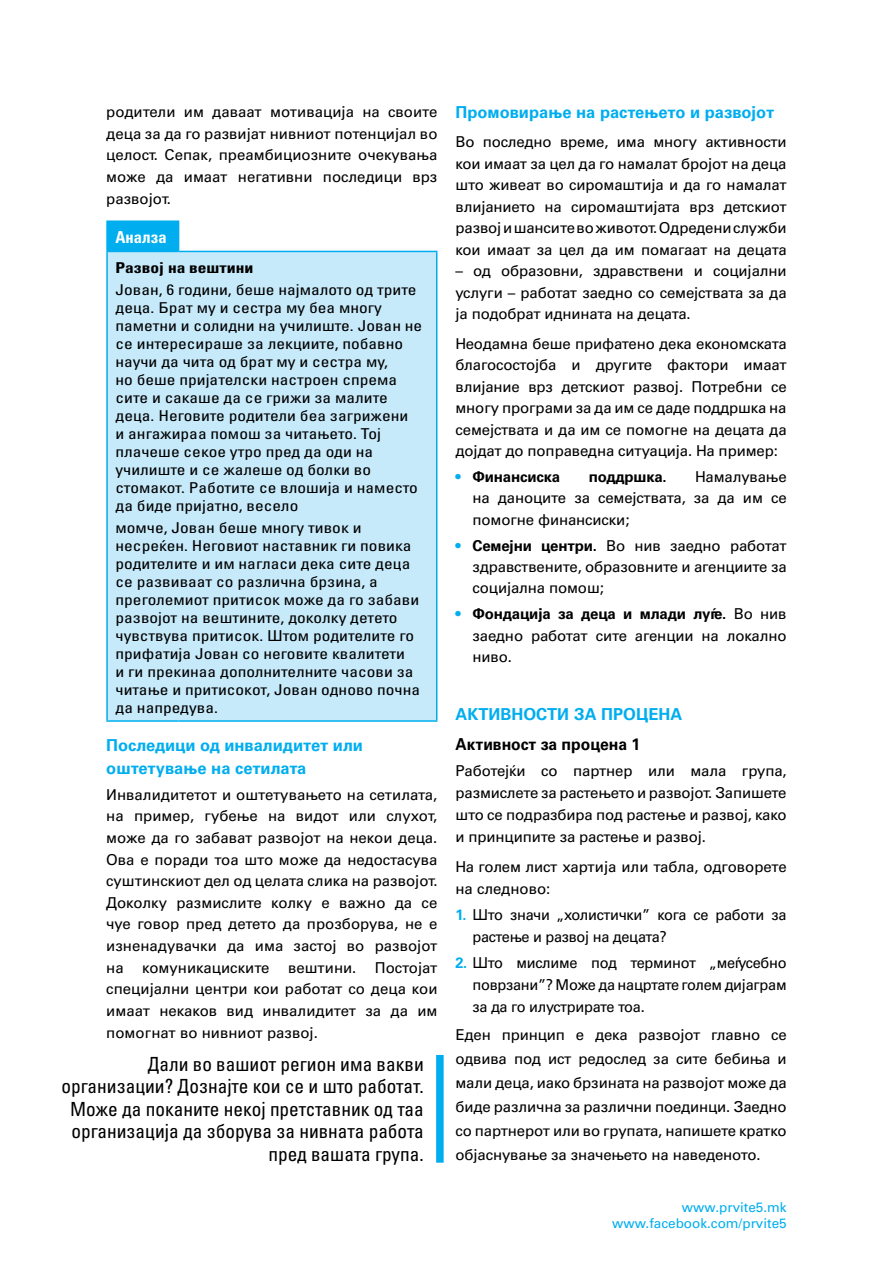
<style>
.page{position:relative;width:893px;height:1263px;background:#fff}
.page>*{position:absolute;margin:0;border:0;box-sizing:border-box;transform-origin:0 0}
.t1{font:condensed 19.5px/22.5px "Univers LTCYR 57";color:#000;text-align:right}
.t2{font:700 16.5px/22.5px "Univers LTCYR 65";color:#00aeef}
.t3{font:700 16.5px "Univers LTCYR 65";color:#000;scale:.95 1}
.t4{font:16.5px "Univers LTCYR 67 Bold Cond";color:#fff}
.t5{font:15px/21.5px "Univers LTCYR 55 Roman";letter-spacing:-.01em;color:#000;text-align:justify}
.t6{font:condensed 15px/18px "Univers LTCYR 57";color:#000;scale:1.16 1}
.t7{font:700 15px "Univers LTCYR 65";letter-spacing:-.01em;color:#000}
.t8{font:15px "Univers LTCYR 67 Bold Cond";color:#000;scale:1.16 1}
.t9{font:13.5px/16.5px "Univers LTCYR 55 Roman";color:#00aeef;text-align:right}
.s1{color:#00aeef}
.s2{font-family:"Univers LTCYR 65";font-weight:700;color:#00aeef}
.s3{font-family:"Univers LTCYR 65";font-weight:700}
.s4{font-family:"Univers LTCYR 55 Roman";font-weight:400}
</style>
<div class="page">
<div style="left:107px;top:221px;width:72px;height:30px;background:#00aeef"></div>
<div style="left:107px;top:251px;width:330px;height:470px;background:#c7eafb"></div>
<hr style="left:106px;top:220px;width:73px;height:2px;background:#00aeef">
<hr style="left:106px;top:222px;width:2px;height:29px;background:#00aeef">
<hr style="left:106px;top:251px;width:73px;height:1px;background:#00aeef">
<hr style="left:106px;top:252px;width:2px;height:468px;background:#00aeef">
<hr style="left:179px;top:251px;width:258px;height:1px;background:#00aeef">
<hr style="left:436px;top:252px;width:1px;height:468px;background:#00aeef">
<hr style="left:106px;top:720px;width:73px;height:2px;background:#00aeef">
<hr style="left:179px;top:720px;width:258px;height:2px;background:#00aeef">
<div style="left:436px;top:1055px;width:8px;height:108px;background:#00aeef"></div>
<p class="t5" style="left:106px;top:100px;width:333px">родители им даваат мотивација на своите деца за да го развијат нивниот потенцијал во целост. Сепак, преамбициозните очекувања може да имаат негативни последици врз развојот.</p>
<p class="t4" style="left:116px;top:227px;width:53px">Аналза</p>
<p class="t8" style="left:116px;top:258px;width:120px">Развој на вештини</p>
<p class="t6" style="left:116px;top:280px;width:266px">Јован, 6 години, беше најмалото од трите деца. Брат му и сестра му беа многу паметни и солидни на училиште. Јован не се интересираше за лекциите, побавно научи да чита од брат му и сестра му,<br>но беше пријателски настроен спрема сите и сакаше да се грижи за малите деца. Неговите родители беа загрижени<br>и ангажираа помош за читањето. Тој плачеше секое утро пред да оди на училиште и се жалеше од болки во стомакот. Работите се влошија и наместо да биде пријатно, весело</p>
<p class="t6" style="left:116px;top:518px;width:264px">момче, Јован беше многу тивок и несреќен. Неговиот наставник ги повика родителите и им нагласи дека сите деца се развиваат со различна брзина, а преголемиот притисок може да го забави развојот на вештините, доколку детето чувствува притисок. Штом родителите го прифатија Јован со неговите квалитети<br>и ги прекинаа дополнителните часови за читање и притисокот, Јован одново почна да напредува.</p>
<p class="t2" style="left:106px;top:733px;width:258px">Последици од инвалидитет или оштетување на сетилата</p>
<p class="t5" style="left:106px;top:783px;width:333px">Инвалидитетот и оштетувањето на сетилата, на пример, губење на видот или слухот, може да го забават развојот на некои деца.<br>Ова е поради тоа што може да недостасува суштинскиот дел од целата слика на развојот.<br>Доколку размислите колку е важно да се чуе говор пред детето да прозборува, не е изненадувачки да има застој во развојот на комуникациските вештини. Постојат специјални центри кои работат со деца кои имаат некаков вид инвалидитет за да им помогнат во нивниот развој.</p>
<h1 class="t1" style="left:62px;top:1052px;width:364px">Дали во вашиот регион има вакви организации? Дознајте кои се и што работат.<br>Може да поканите некој претставник од таа организација да зборува за нивната работа пред вашата група.</h1>
<p class="t2" style="left:455px;top:100px;width:320px">Промовирање на растењето и развојот</p>
<p class="t5" style="left:455px;top:131px;width:333px">Во последно време, има многу активности кои имаат за цел да го намалат бројот на деца што живеат во сиромаштија и да го намалат влијанието на сиромаштијата врз детскиот развој и шансите во животот. Одредени служби кои имаат за цел да им помагаат на децата</p>
<p class="t5" style="left:455px;top:259px;width:333px">– од образовни, здравствени и социјални услуги – работат заедно со семејствата за да ја подобрат иднината на децата.</p>
<p class="t5" style="left:455px;top:332px;width:333px">Неодамна беше прифатено дека економската благосостојба и другите фактори имаат влијание врз детскиот развој. Потребни се многу програми за да им се даде поддршка на семејствата и да им се помогне на децата да дојдат до поправедна ситуација. На пример:</p>
<p class="t7" style="left:455px;top:466px;width:106px"><span class="s1">•</span> Финансиска</p>
<p class="t7" style="left:589px;top:466px;width:79px">поддршка.</p>
<p class="t5" style="left:472px;top:465px;width:316px;text-indent:223px">Намалување на даноците за семејствата, за да им се помогне финансиски;</p>
<p class="t5" style="left:472px;top:534px;width:316px;text-indent:-17px"><span class="s2">•</span> <span class="s3">Семејни центри.</span> Во нив заедно работат здравствените, образовните и агенциите за социјална помош;</p>
<p class="t7" style="left:455px;top:603px;width:333px"><span class="s1">•</span> Фондација за деца и млади луѓе. <span class="s4">Во нив</span></p>
<p class="t5" style="left:472px;top:624px;width:316px;line-height:21.9px">заедно работат сите агенции на локално ниво.</p>
<p class="t2" style="left:455px;top:702px;width:226px">Активности за процена</p>
<p class="t3" style="left:455px;top:732px;width:196px">Активност за процена 1</p>
<p class="t5" style="left:455px;top:759px;width:333px;line-height:21.9px">Работејќи со партнер или мала група, размислете за растењето и развојот. Запишете што се подразбира под растење и развој, како и принципите за растење и развој.</p>
<p class="t5" style="left:455px;top:855px;width:333px;line-height:21.9px">На голем лист хартија или табла, одговорете на следново:</p>
<p class="t5" style="left:472px;top:903px;width:316px;line-height:21.9px;text-indent:-17px"><span class="s2">1.</span> Што значи „холистички” кога се работи за растење и развој на децата?</p>
<p class="t5" style="left:472px;top:951px;width:316px;line-height:21.9px;text-indent:-17px"><span class="s2">2.</span> Што мислиме под терминот „меѓусебно поврзани”? Може да нацртате голем дијаграм за да го илустрирате тоа.</p>
<p class="t5" style="left:455px;top:1022px;width:333px;line-height:24px">Еден принцип е дека развојот главно се одвива под ист редослед за сите бебиња и мали деца, иако брзината на развојот може да биде различна за различни поединци. Заедно со партнерот или во групата, напишете кратко објаснување за значењето на наведеното.</p>
<p class="t9" style="left:612px;top:1198px;width:176px">www.prvite5.mk www.facebook.com/prvite5</p>
</div>
